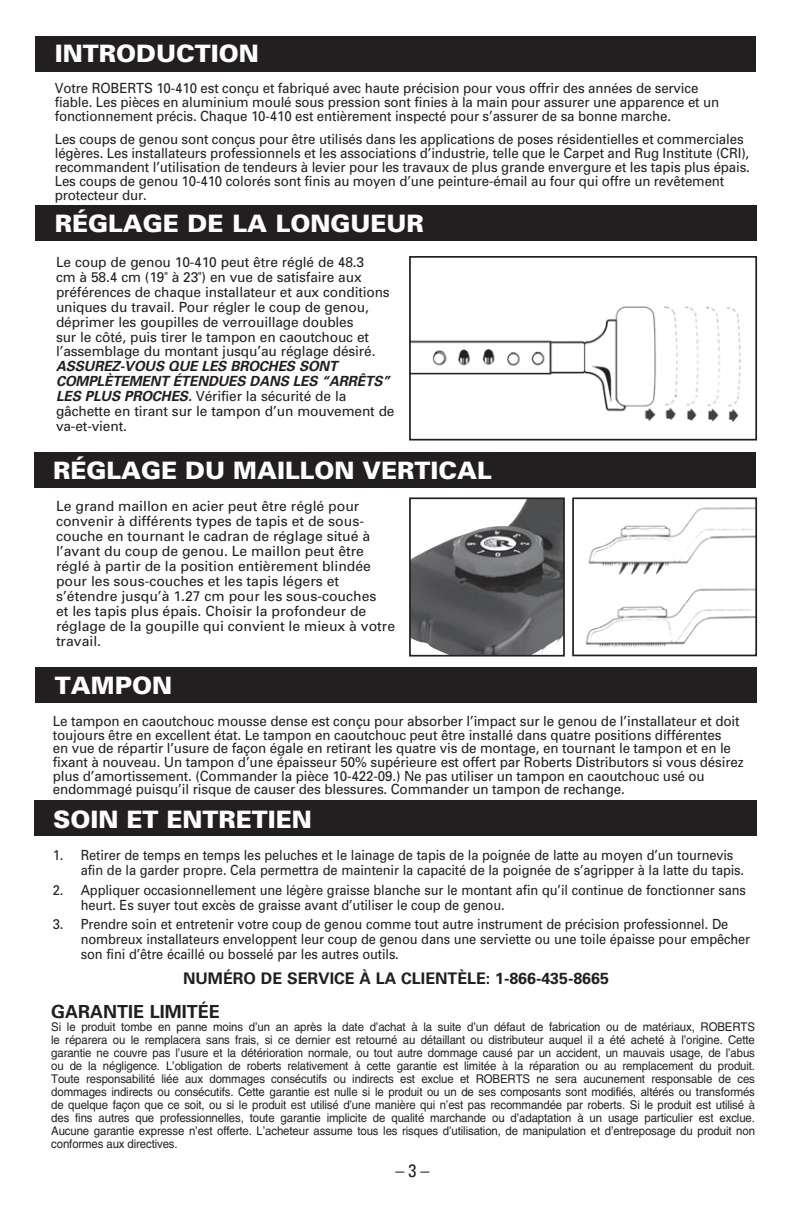
<style>
.page{position:relative;width:792px;height:1224px;background:#fff}
.page>*{position:absolute;margin:0;border:0;box-sizing:border-box;transform-origin:0 0}
.t1{font:900 24px "Univers";color:#fff}
.t2{font:700 18px "Univers";color:#231f20}
.t3{font:condensed 18px "Univers";color:#231f20}
.t4{font:700 16px "Univers";color:#231f20}
.t5{font:14px/14px "Univers";letter-spacing:-.01em;color:#231f20;scale:.95 1}
.t6{font:14px/15px "Univers";letter-spacing:-.01em;color:#231f20}
.t7{font:14px/15px "Univers";letter-spacing:-.01em;color:#231f20;scale:.92 1}
.t8{font:14px/13.6px "Univers";letter-spacing:-.01em;color:#231f20;scale:.96 1}
.t9{font:italic 700 14px/15px "Univers";letter-spacing:-.01em;color:#231f20}
.t10{font:12px/13px "Helvetica";letter-spacing:-.01em;color:#231f20;text-align:justify;scale:.95 1}
.s1{font-stretch:condensed}
.s2{font-weight:400;font-style:normal}
</style>
<div class="page">
<div style="left:35px;top:36px;width:721px;height:35px;background:#231f20"></div>
<div style="left:36px;top:205px;width:721px;height:36px;background:#231f20"></div>
<div style="left:34px;top:452px;width:722px;height:35px;background:#231f20"></div>
<div style="left:36px;top:667px;width:721px;height:35px;background:#231f20"></div>
<div style="left:34px;top:801px;width:723px;height:35px;background:#231f20"></div>
<img style="left:412px;top:500px;width:150px;height:154px">
<div style="left:409px;top:497px;width:156px;height:160px;border:2px solid #231f20"></div>
<img style="left:585px;top:507px;width:169px;height:140px">
<div style="left:572px;top:497px;width:185px;height:159px;border:2px solid #231f20"></div>
<img style="left:412px;top:306px;width:329px;height:117px">
<div style="left:409px;top:256px;width:348px;height:185px;border:2px solid #231f20"></div>
<h1 class="t1" style="left:55px;top:38px;width:205px">INTRODUCTION</h1>
<p class="t5" style="left:55px;top:81px;width:701px">Votre ROBERTS 10-410 est conçu et fabriqué avec haute précision pour vous offrir des années de service fiable. Les pièces en aluminium moulé sous pression sont finies à la main pour assurer une apparence et un fonctionnement précis. Chaque 10-410 est entièrement inspecté pour s’assurer de sa bonne marche.</p>
<p class="t5" style="left:55px;top:132px;width:733px">Les coups de genou sont conçus pour être utilisés dans les applications de poses résidentielles et commerciales légères. Les installateurs professionnels et les associations d’industrie, telle que le Carpet and Rug Institute (CRI), recommandent l’utilisation de tendeurs à levier pour les travaux de plus grande envergure et les tapis plus épais.<br>Les coups de genou 10-410 colorés sont finis au moyen d’une peinture-émail au four qui offre un revêtement protecteur dur.</p>
<h1 class="t1" style="left:55px;top:209px;width:370px">RÉGLAGE DE LA LONGUEUR</h1>
<p class="t6" style="left:56px;top:254px;width:335px">Le coup de genou 10-410 peut être réglé de 48.3<br>cm à 58.4 cm (19<span class="s1">"</span> à 23<span class="s1">"</span>) en vue de satisfaire aux préférences de chaque installateur et aux conditions uniques du travail. Pour régler le coup de genou, déprimer les goupilles de verrouillage doubles<br>sur le côté, puis tirer le tampon en caoutchouc et l’assemblage du montant jusqu’au réglage désiré.</p>
<p class="t9" style="left:56px;top:359px;width:340px">ASSUREZ-VOUS QUE LES BROCHES SONT COMPLÈTEMENT ÉTENDUES DANS LES “ARRÊTS” LES PLUS PROCHES. <span class="s2">Vérifier la sécurité de la gâchette en tirant sur le tampon d’un mouvement de va-et-vient.</span></p>
<h1 class="t1" style="left:53px;top:456px;width:440px">RÉGLAGE DU MAILLON VERTICAL</h1>
<p class="t6" style="left:56px;top:498px;width:341px">Le grand maillon en acier peut être réglé pour convenir à différents types de tapis et de sous&shy;couche en tournant le cadran de réglage situé à l’avant du coup de genou. Le maillon peut être réglé à partir de la position entièrement blindée pour les sous-couches et les tapis légers et s’étendre jusqu’à 1.27 cm pour les sous-couches<br>et les tapis plus épais. Choisir la profondeur de réglage de la goupille qui convient le mieux à votre travail.</p>
<h1 class="t1" style="left:55px;top:671px;width:119px">TAMPON</h1>
<p class="t8" style="left:53px;top:714px;width:721px">Le tampon en caoutchouc mousse dense est conçu pour absorber l’impact sur le genou de l’installateur et doit toujours être en excellent état. Le tampon en caoutchouc peut être installé dans quatre positions différentes<br>en vue de répartir l’usure de façon égale en retirant les quatre vis de montage, en tournant le tampon et en le fixant à nouveau. Un tampon d’une épaisseur 50% supérieure est offert par Roberts Distributors si vous désirez plus d’amortissement. (Commander la pièce 10-422-09.) Ne pas utiliser un tampon en caoutchouc usé ou endommagé puisqu’il risque de causer des blessures. Commander un tampon de rechange.</p>
<h1 class="t1" style="left:53px;top:804px;width:260px">SOIN ET ENTRETIEN</h1>
<p class="t7" style="left:81px;top:847px;width:723px;text-indent:-28px">1. Retirer de temps en temps les peluches et le lainage de tapis de la poignée de latte au moyen d’un tournevis afin de la garder propre. Cela permettra de maintenir la capacité de la poignée de s’agripper à la latte du tapis.</p>
<p class="t7" style="left:81px;top:882px;width:725px;text-indent:-28px">2. Appliquer occasionnellement une légère graisse blanche sur le montant afin qu’il continue de fonctionner sans heurt. Es suyer tout excès de graisse avant d’utiliser le coup de genou.</p>
<p class="t7" style="left:81px;top:917px;width:729px;text-indent:-28px">3. Prendre soin et entretenir votre coup de genou comme tout autre instrument de précision professionnel. De nombreux installateurs enveloppent leur coup de genou dans une serviette ou une toile épaisse pour empêcher son fini d’être écaillé ou bosselé par les autres outils.</p>
<h3 class="t4" style="left:183px;top:969px;width:427px">NUMÉRO DE SERVICE À LA CLIENTÈLE: 1-866-435-8665</h3>
<h2 class="t2" style="left:51px;top:1001px;width:170px">GARANTIE LIMITÉE</h2>
<p class="t10" style="left:51px;top:1020px;width:742px">Si le produit tombe en panne moins d’un an après la date d’achat à la suite d’un défaut de fabrication ou de matériaux, ROBERTS le réparera ou le remplacera sans frais, si ce dernier est retourné au détaillant ou distributeur auquel il a été acheté à l’origine. Cette garantie ne couvre pas l’usure et la détérioration normale, ou tout autre dommage causé par un accident, un mauvais usage, de l’abus ou de la négligence. L’obligation de roberts relativement à cette garantie est limitée à la réparation ou au remplacement du produit.<br>Toute responsabilité liée aux dommages consécutifs ou indirects est exclue et ROBERTS ne sera aucunement responsable de ces dommages indirects ou consécutifs. Cette garantie est nulle si le produit ou un de ses composants sont modifiés, altérés ou transformés de quelque façon que ce soit, ou si le produit est utilisé d’une manière qui n’est pas recommandée par roberts. Si le produit est utilisé à des fins autres que professionnelles, toute garantie implicite de qualité marchande ou d’adaptation à un usage particulier est exclue.<br>Aucune garantie expresse n’est offerte. L’acheteur assume tous les risques d’utilisation, de manipulation et d’entreposage du produit non conformes aux directives.</p>
<h2 class="t3" style="left:396px;top:1159px;width:35px">– 3 –</h2>
</div>
